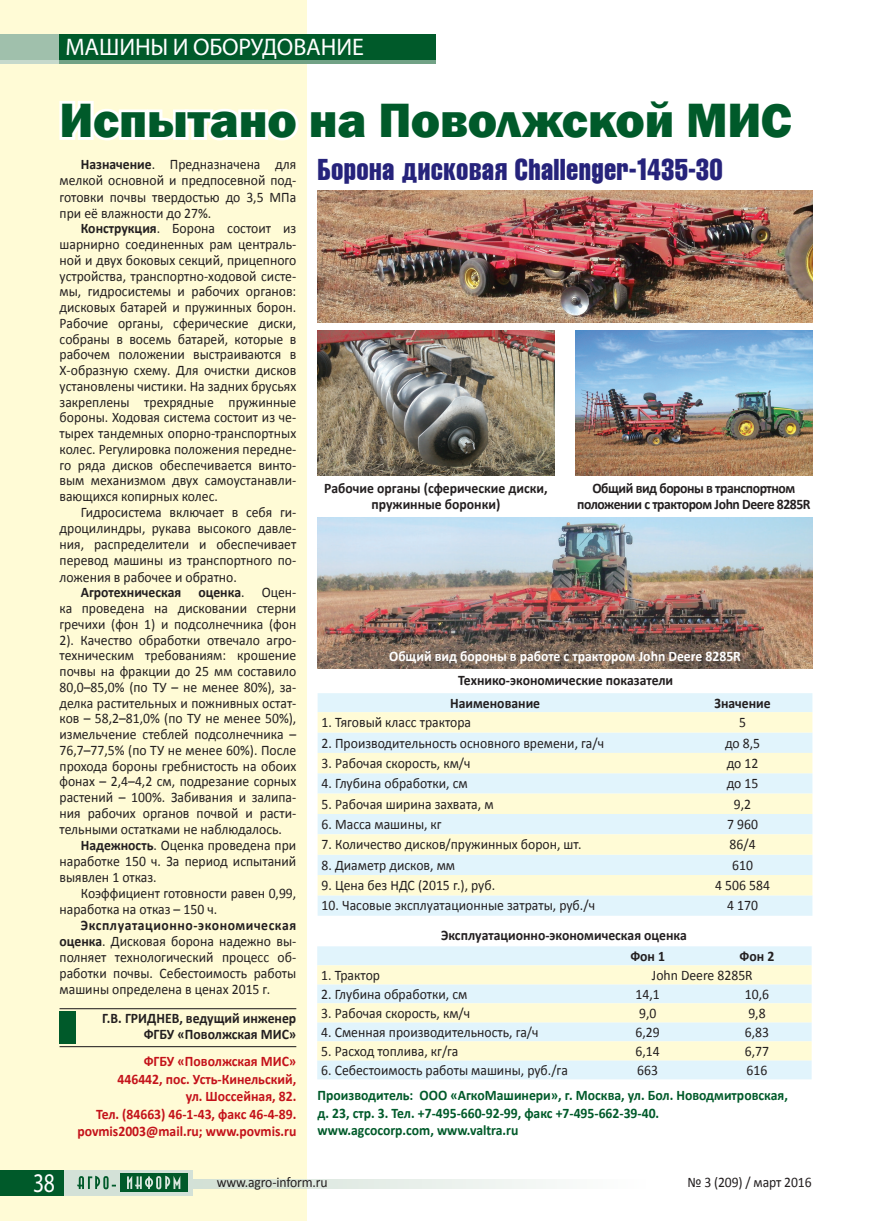
<style>
.page{position:relative;width:872px;height:1221px;background:#fff}
.page>*{position:absolute;margin:0;border:0;box-sizing:border-box;transform-origin:0 0}
.ЗАГОЛОВОК{font:800 49.5px "Franklin Gothic";letter-spacing:-.005em;color:#005a2a}
.ПОДЗАГОЛОВОК_ЗЕЛ{font:500 30px "Cyrillic Compressed";letter-spacing:.01em;color:#26237b;scale:.94 1}
.t1{font:27px "Myriad Pro";color:#fff;scale:.8 1}
.РУБРИКА{font:24px "Myriad Pro";letter-spacing:-.005em;color:#fff}
.Основной_текст{font:14.55px/15.8px "Calibri";color:#231f20;text-align:justify;scale:.94 1}
.ТЕКСТ_В_ТАБЛИЦЕ{font:14.55px "Calibri";color:#231f20;scale:.94 1}
.Основной_текст-2{font:700 14.55px/17.4px "Calibri";color:#005a2a;scale:.94 1}
.Основной_текст-3{font:700 14.55px "Calibri";color:#c4121a;scale:.94 1}
.ОСНОВНОЙ_ТЕКСТ{font:700 14.55px/16px "Calibri";color:#231f20;text-align:right;scale:.94 1}
.без_отступа_ж{font:700 14.55px/16px "Calibri";letter-spacing:-.03em;color:#231f20;text-align:center;scale:.94 1}
.без_отступа_ж-2{font:700 14.55px/16px "Calibri";color:#231f20;text-align:center;scale:.94 1}
.без_отступа_ж-3{font:700 14.55px "Calibri";color:#fff;scale:.94 1}
.Основной_текст-4{font:700 14.55px "Calibri";color:#231f20;scale:.94 1}
.ТЕКСТ_В_ТАБЛИЦЕ-2{font:700 14.55px "Calibri";color:#231f20;scale:.94 1}
.s1{font-weight:700}
</style>
<div class="page">
<img style="left:317px;top:330px;width:237px;height:146px">
<img style="left:318px;top:517px;width:494px;height:152px">
<div style="left:0;top:0;width:307px;height:1220px;background:#fffbd6"></div>
<svg style="left:192px;top:1178px;width:354px;height:10px"></svg>
<div style="left:0;top:1169px;width:64px;height:26px;background:#005a2a"></div>
<div style="left:0;top:34px;width:60px;height:26px;background:#a0c0ac"></div>
<hr style="left:0;top:60px;width:60px;height:4px;background:#c6d9cc">
<div style="left:60px;top:35px;width:376px;height:25px;background:#005a2a"></div>
<hr style="left:60px;top:60px;width:376px;height:4px;background:#72a286">
<div style="left:64px;top:1169px;width:128px;height:26px;background:#d3e1d7"></div>
<div style="left:120px;top:1173px;width:68px;height:18px;background:#005a2a"></div>
<svg style="left:127px;top:1175px;width:53px;height:14px"></svg>
<svg style="left:77px;top:1175px;width:39px;height:14px"></svg>
<svg style="left:59px;top:101px;width:240px;height:40px"></svg>
<div style="left:60px;top:1011px;width:16px;height:33px;background:#005a2a"></div>
<hr style="left:60px;top:1008px;width:236px;height:1px;background:#231f20">
<hr style="left:60px;top:1046px;width:236px;height:1px;background:#231f20">
<div style="left:317px;top:693px;width:495px;height:222px;background:#e1f4fc"></div>
<svg style="left:317px;top:712px;width:495px;height:183px;background:#f1f8e7"></svg>
<div style="left:317px;top:946px;width:494px;height:133px;background:#e1f4fc"></div>
<svg style="left:317px;top:965px;width:494px;height:95px;background:#f3f8e5"></svg>
<img style="left:317px;top:190px;width:495px;height:132px">
<img style="left:575px;top:330px;width:237px;height:146px">
<p class="РУБРИКА" style="left:66px;top:32px;width:300px">МАШИНЫ И ОБОРУДОВАНИЕ</p>
<p class="ЗАГОЛОВОК" style="left:60px;top:88px;width:733px">Испытано на Поволжской МИС</p>
<p class="ПОДЗАГОЛОВОК_ЗЕЛ" style="left:317px;top:152px;width:433px">Борона дисковая Challenger-1435-30</p>
<p class="Основной_текст" style="left:60px;top:157px;width:253px;text-indent:21px"><span class="s1">Назначение</span>. Предназначена для мелкой основной и предпосевной под&shy;готовки почвы твердостью до 3,5 МПа при её влажности до 27%.</p>
<p class="Основной_текст" style="left:60px;top:221px;width:253px;text-indent:21px"><span class="s1">Конструкция</span>. Борона состоит из шарнирно соединенных рам централь&shy;ной и двух боковых секций, прицепного устройства, транспортно-ходовой систе&shy;мы, гидросистемы и рабочих органов: дисковых батарей и пружинных борон.<br>Рабочие органы, сферические диски, собраны в восемь батарей, которые в рабочем положении выстраиваются в Х-образную схему. Для очистки дисков установлены чистики. На задних брусьях закреплены трехрядные пружинные бороны. Ходовая система состоит из че&shy;тырех тандемных опорно-транспортных колес. Регулировка положения передне&shy;го ряда дисков обеспечивается винто&shy;вым механизмом двух самоустанавли&shy;вающихся копирных колес.</p>
<p class="Основной_текст" style="left:60px;top:504px;width:253px;text-indent:21px">Гидросистема включает в себя ги&shy;дроцилиндры, рукава высокого давле&shy;ния, распределители и обеспечивает перевод машины из транспортного по&shy;ложения в рабочее и обратно.</p>
<p class="Основной_текст" style="left:60px;top:584px;width:253px;text-indent:21px"><span class="s1">Агротехническая оценка</span>. Оцен&shy;ка проведена на дисковании стерни гречихи (фон 1) и подсолнечника (фон 2). Качество обработки отвечало агро&shy;техническим требованиям: крошение почвы на фракции до 25 мм составило 80,0–85,0% (по ТУ – не менее 80%), за&shy;делка растительных и пожнивных остат&shy;ков – 58,2–81,0% (по ТУ не менее 50%), измельчение стеблей подсолнечника – 76,7–77,5% (по ТУ не менее 60%). После прохода бороны гребнистость на обоих фонах – 2,4–4,2 см, подрезание сорных растений – 100%. Забивания и залипа&shy;ния рабочих органов почвой и расти&shy;тельными остатками не наблюдалось.</p>
<p class="Основной_текст" style="left:60px;top:836px;width:253px;text-indent:21px"><span class="s1">Надежность</span>. Оценка проведена при наработке 150 ч. За период испытаний выявлен 1 отказ.</p>
<p class="Основной_текст" style="left:60px;top:885px;width:253px;text-indent:21px">Коэффициент готовности равен 0,99, наработка на отказ – 150 ч.</p>
<p class="Основной_текст" style="left:60px;top:917px;width:253px;text-indent:21px"><span class="s1">Эксплуатационно-экономическая оценка</span>. Дисковая борона надежно вы&shy;полняет технологический процесс об&shy;работки почвы. Себестоимость работы машины определена в ценах 2015 г.</p>
<p class="без_отступа_ж-2" style="left:324px;top:479px;width:239px">Рабочие органы (сферические диски, пружинные боронки)</p>
<p class="без_отступа_ж" style="left:577px;top:479px;width:250px">Общий вид бороны в транспортном положении с трактором John Deere 8285R</p>
<p class="без_отступа_ж-3" style="left:389px;top:647px;width:376px">Общий вид бороны в работе с трактором John Deere 8285R</p>
<p class="ОСНОВНОЙ_ТЕКСТ" style="left:458px;top:672px;width:230px">Технико-экономические показатели</p>
<p class="ТЕКСТ_В_ТАБЛИЦЕ-2" style="left:450px;top:694px;width:97px">Наименование</p>
<p class="ТЕКСТ_В_ТАБЛИЦЕ-2" style="left:714px;top:694px;width:61px">Значение</p>
<p class="ТЕКСТ_В_ТАБЛИЦЕ" style="left:322px;top:713px;width:161px">1. Тяговый класс трактора</p>
<p class="ТЕКСТ_В_ТАБЛИЦЕ" style="left:739px;top:713px;width:9px">5</p>
<p class="ТЕКСТ_В_ТАБЛИЦЕ" style="left:322px;top:733px;width:302px">2. Производительность основного времени, га/ч</p>
<p class="ТЕКСТ_В_ТАБЛИЦЕ" style="left:725px;top:733px;width:39px">до 8,5</p>
<p class="ТЕКСТ_В_ТАБЛИЦЕ" style="left:322px;top:753px;width:160px">3. Рабочая скорость, км/ч</p>
<p class="ТЕКСТ_В_ТАБЛИЦЕ" style="left:726px;top:753px;width:35px">до 12</p>
<p class="ТЕКСТ_В_ТАБЛИЦЕ" style="left:322px;top:774px;width:157px">4. Глубина обработки, см</p>
<p class="ТЕКСТ_В_ТАБЛИЦЕ" style="left:726px;top:774px;width:35px">до 15</p>
<p class="ТЕКСТ_В_ТАБЛИЦЕ" style="left:322px;top:794px;width:184px">5. Рабочая ширина захвата, м</p>
<p class="ТЕКСТ_В_ТАБЛИЦЕ" style="left:734px;top:794px;width:20px">9,2</p>
<p class="ТЕКСТ_В_ТАБЛИЦЕ" style="left:322px;top:814px;width:129px">6. Масса машины, кг</p>
<p class="ТЕКСТ_В_ТАБЛИЦЕ" style="left:727px;top:814px;width:34px">7 960</p>
<p class="ТЕКСТ_В_ТАБЛИЦЕ" style="left:322px;top:835px;width:278px">7. Количество дисков/пружинных борон, шт.</p>
<p class="ТЕКСТ_В_ТАБЛИЦЕ" style="left:729px;top:835px;width:29px">86/4</p>
<p class="ТЕКСТ_В_ТАБЛИЦЕ" style="left:322px;top:855px;width:144px">8. Диаметр дисков, мм</p>
<p class="ТЕКСТ_В_ТАБЛИЦЕ" style="left:732px;top:855px;width:24px">610</p>
<p class="ТЕКСТ_В_ТАБЛИЦЕ" style="left:322px;top:875px;width:186px">9. Цена без НДС (2015 г.), руб.</p>
<p class="ТЕКСТ_В_ТАБЛИЦЕ" style="left:715px;top:875px;width:60px">4 506 584</p>
<p class="ТЕКСТ_В_ТАБЛИЦЕ" style="left:322px;top:896px;width:292px">10. Часовые эксплуатационные затраты, руб./ч</p>
<p class="ТЕКСТ_В_ТАБЛИЦЕ" style="left:727px;top:896px;width:34px">4 170</p>
<p class="Основной_текст-4" style="left:441px;top:926px;width:263px">Эксплуатационно-экономическая оценка</p>
<p class="ТЕКСТ_В_ТАБЛИЦЕ-2" style="left:630px;top:947px;width:38px">Фон 1</p>
<p class="ТЕКСТ_В_ТАБЛИЦЕ-2" style="left:739px;top:947px;width:38px">Фон 2</p>
<p class="ТЕКСТ_В_ТАБЛИЦЕ" style="left:321px;top:966px;width:64px">1. Трактор</p>
<p class="ТЕКСТ_В_ТАБЛИЦЕ" style="left:652px;top:966px;width:109px">John Deere 8285R</p>
<p class="ТЕКСТ_В_ТАБЛИЦЕ" style="left:321px;top:985px;width:157px">2. Глубина обработки, см</p>
<p class="ТЕКСТ_В_ТАБЛИЦЕ" style="left:635px;top:985px;width:27px">14,1</p>
<p class="ТЕКСТ_В_ТАБЛИЦЕ" style="left:745px;top:985px;width:27px">10,6</p>
<p class="ТЕКСТ_В_ТАБЛИЦЕ" style="left:321px;top:1004px;width:160px">3. Рабочая скорость, км/ч</p>
<p class="ТЕКСТ_В_ТАБЛИЦЕ" style="left:639px;top:1004px;width:20px">9,0</p>
<p class="ТЕКСТ_В_ТАБЛИЦЕ" style="left:748px;top:1004px;width:20px">9,8</p>
<p class="ТЕКСТ_В_ТАБЛИЦЕ" style="left:321px;top:1023px;width:233px">4. Сменная производительность, га/ч</p>
<p class="ТЕКСТ_В_ТАБЛИЦЕ" style="left:635px;top:1023px;width:27px">6,29</p>
<p class="ТЕКСТ_В_ТАБЛИЦЕ" style="left:745px;top:1023px;width:27px">6,83</p>
<p class="ТЕКСТ_В_ТАБЛИЦЕ" style="left:321px;top:1042px;width:147px">5. Расход топлива, кг/га</p>
<p class="ТЕКСТ_В_ТАБЛИЦЕ" style="left:635px;top:1042px;width:27px">6,14</p>
<p class="ТЕКСТ_В_ТАБЛИЦЕ" style="left:745px;top:1042px;width:27px">6,77</p>
<p class="ТЕКСТ_В_ТАБЛИЦЕ" style="left:321px;top:1061px;width:264px">6. Себестоимость работы машины, руб./га</p>
<p class="ТЕКСТ_В_ТАБЛИЦЕ" style="left:637px;top:1061px;width:24px">663</p>
<p class="ТЕКСТ_В_ТАБЛИЦЕ" style="left:746px;top:1061px;width:24px">616</p>
<p class="ОСНОВНОЙ_ТЕКСТ" style="left:102px;top:1010px;width:208px">Г.В. ГРИДНЕВ, ведущий инженер<br>ФГБУ «Поволжская МИС»</p>
<p class="Основной_текст-3" style="left:144px;top:1051px;width:164px">ФГБУ «Поволжская МИС»</p>
<p class="Основной_текст-3" style="left:118px;top:1069px;width:192px">446442, пос. Усть-Кинельский,</p>
<p class="Основной_текст-3" style="left:186px;top:1086px;width:119px">ул. Шоссейная, 82.</p>
<p class="Основной_текст-3" style="left:96px;top:1104px;width:215px">Тел. (84663) 46-1-43, факс 46-4-89.</p>
<p class="Основной_текст-3" style="left:77px;top:1121px;width:234px">povmis2003@mail.ru; www.povmis.ru</p>
<p class="Основной_текст-2" style="left:317px;top:1086px;width:502px">Производитель: ООО «АгкоМашинери», г. Москва, ул. Бол. Новодмитровская, д. 23, стр. 3. Тел. +7-495-660-92-99, факс +7-495-662-39-40.</p>
<p class="Основной_текст-2" style="left:317px;top:1121px;width:215px">www.agcocorp.com, www.valtra.ru</p>
<p class="t1" style="left:33px;top:1165px;width:29px">38</p>
<p class="Основной_текст" style="left:217px;top:1174px;width:120px">www.agro-inform.ru</p>
<p class="Основной_текст" style="left:687px;top:1174px;width:133px">№ 3 (209) / март 2016</p>
</div>
